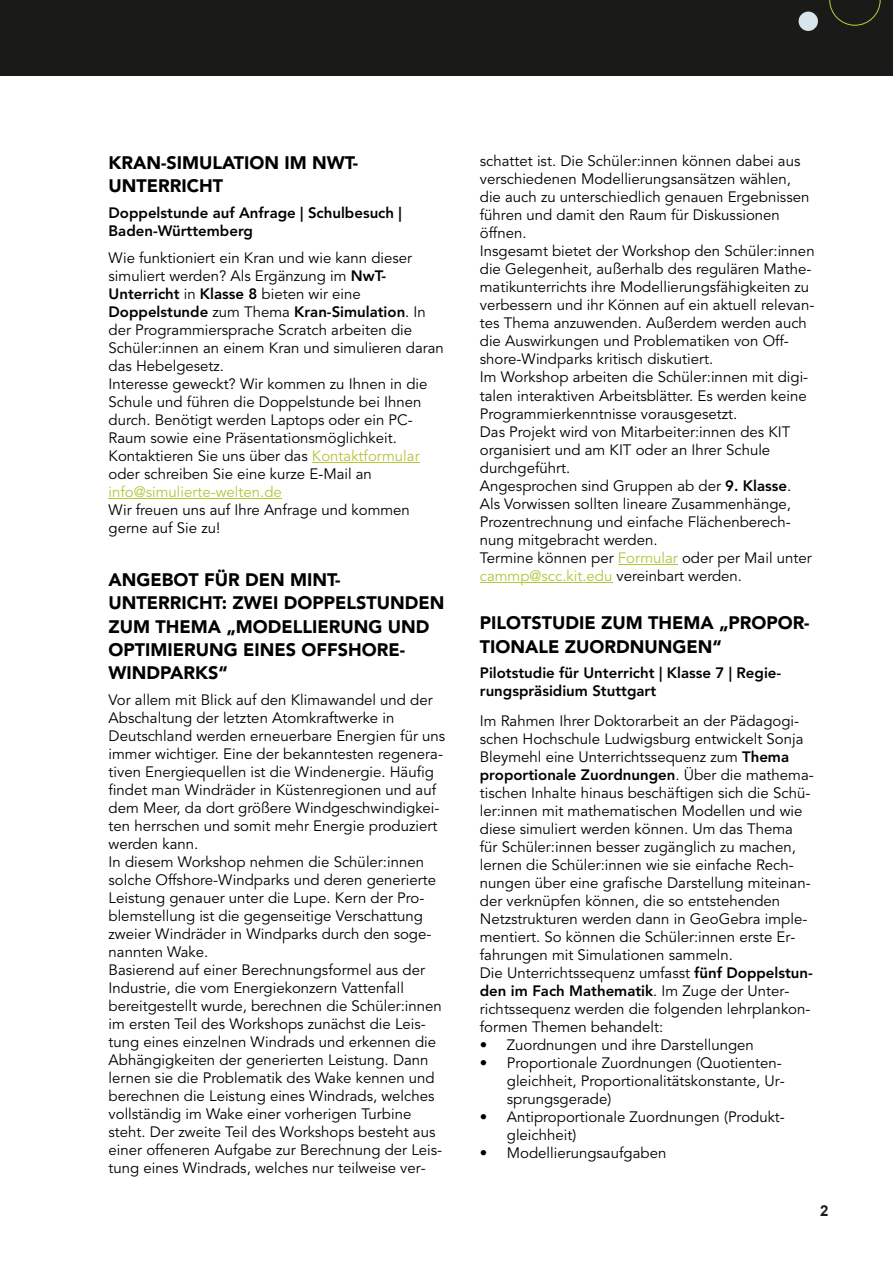
<style>
.page{position:relative;width:893px;height:1263px;background:#fff}
.page>*{position:absolute;margin:0;border:0;box-sizing:border-box;transform-origin:0 0}
.t1{font:900 18px/23.2px "Avenir LT Pro";color:#000}
.t2{font:15px/18px "Avenir LT Pro";color:#000}
.t3{font:800 15px/18px "Avenir LT Pro";color:#000}
.t4{font:15px "Avenir LT Pro";color:#b6c53a}
.t5{font:700 15px "Arial";color:#1a1a18}
.s1{font-weight:800}
.s2{color:#b6c53a}
</style>
<div class="page">
<div style="left:0;top:0;width:893px;height:75px;background:#1a1a18"></div>
<svg style="left:829px;top:0;width:52px;height:26px"></svg>
<div style="left:799px;top:12px;width:19px;height:19px;background:#d9e5ec;border-radius:50%"></div>
<hr style="left:312px;top:462px;width:108px;height:1px;background:#b6c53a">
<hr style="left:109px;top:498px;width:173px;height:1px;background:#b6c53a">
<hr style="left:618px;top:564px;width:60px;height:1px;background:#b6c53a">
<hr style="left:480px;top:582px;width:132px;height:1px;background:#b6c53a">
<p class="t1" style="left:109px;top:152px;width:251px">KRAN-SIMULATION IM NWT-<br>UNTERRICHT</p>
<p class="t3" style="left:109px;top:205px;width:295px">Doppelstunde auf Anfrage | Schulbesuch |<br>Baden-Württemberg</p>
<p class="t2" style="left:109px;top:250px;width:337px">Wie funktioniert ein Kran und wie kann dieser simuliert werden? Als Ergänzung im <span class="s1">NwT-Unterricht</span> in <span class="s1">Klasse 8</span> bieten wir eine <span class="s1">Doppelstunde</span> zum Thema <span class="s1">Kran-Simulation</span>. In der Programmiersprache Scratch arbeiten die Schüler:innen an einem Kran und simulieren daran das Hebelgesetz.<br>Interesse geweckt? Wir kommen zu Ihnen in die Schule und führen die Doppelstunde bei Ihnen durch. Benötigt werden Laptops oder ein PC-Raum sowie eine Präsentationsmöglichkeit.<br>Kontaktieren Sie uns über das <span class="s2">Kontaktformular </span>oder schreiben Sie eine kurze E-Mail an</p>
<p class="t4" style="left:109px;top:485px;width:175px">info@simulierte-welten.de</p>
<p class="t2" style="left:109px;top:502px;width:303px">Wir freuen uns auf Ihre Anfrage und kommen gerne auf Sie zu!</p>
<p class="t1" style="left:109px;top:570px;width:337px">ANGEBOT FÜR DEN MINT-<br>UNTERRICHT: ZWEI DOPPELSTUNDEN<br>ZUM THEMA „MODELLIERUNG UND<br>OPTIMIERUNG EINES OFFSHORE-<br>WINDPARKS“</p>
<p class="t2" style="left:109px;top:692px;width:338px">Vor allem mit Blick auf den Klimawandel und der Abschaltung der letzten Atomkraftwerke in Deutschland werden erneuerbare Energien für uns immer wichtiger. Eine der bekanntesten regenera&shy;tiven Energiequellen ist die Windenergie. Häufig findet man Windräder in Küstenregionen und auf dem Meer, da dort größere Windgeschwindigkei&shy;ten herrschen und somit mehr Energie produziert werden kann.<br>In diesem Workshop nehmen die Schüler:innen solche Offshore-Windparks und deren generierte Leistung genauer unter die Lupe. Kern der Pro&shy;blemstellung ist die gegenseitige Verschattung zweier Windräder in Windparks durch den soge&shy;nannten Wake.<br>Basierend auf einer Berechnungsformel aus der Industrie, die vom Energiekonzern Vattenfall bereitgestellt wurde, berechnen die Schüler:innen im ersten Teil des Workshops zunächst die Leis&shy;tung eines einzelnen Windrads und erkennen die Abhängigkeiten der generierten Leistung. Dann lernen sie die Problematik des Wake kennen und berechnen die Leistung eines Windrads, welches vollständig im Wake einer vorherigen Turbine steht. Der zweite Teil des Workshops besteht aus einer offeneren Aufgabe zur Berechnung der Leis&shy;tung eines Windrads, welches nur teilweise ver-</p>
<p class="t2" style="left:480px;top:154px;width:336px">schattet ist. Die Schüler:innen können dabei aus verschiedenen Modellierungsansätzen wählen, die auch zu unterschiedlich genauen Ergebnissen führen und damit den Raum für Diskussionen öffnen.<br>Insgesamt bietet der Workshop den Schüler:innen die Gelegenheit, außerhalb des regulären Mathe&shy;matikunterrichts ihre Modellierungsfähigkeiten zu verbessern und ihr Können auf ein aktuell relevan&shy;tes Thema anzuwenden. Außerdem werden auch die Auswirkungen und Problematiken von Off&shy;shore-Windparks kritisch diskutiert.<br>Im Workshop arbeiten die Schüler:innen mit digi&shy;talen interaktiven Arbeitsblätter. Es werden keine Programmierkenntnisse vorausgesetzt.<br>Das Projekt wird von Mitarbeiter:innen des KIT organisiert und am KIT oder an Ihrer Schule durchgeführt.<br>Angesprochen sind Gruppen ab der <span class="s1">9. Klasse</span>.<br>Als Vorwissen sollten lineare Zusammenhänge, Prozentrechnung und einfache Flächenberech&shy;nung mitgebracht werden.<br>Termine können per <span class="s2">Formular</span> oder per Mail unter <span class="s2">cammp@scc.kit.edu</span> vereinbart werden.</p>
<p class="t1" style="left:480px;top:613px;width:331px">PILOTSTUDIE ZUM THEMA „PROPOR-<br>TIONALE ZUORDNUNGEN“</p>
<p class="t3" style="left:480px;top:665px;width:303px">Pilotstudie für Unterricht | Klasse 7 | Regie&shy;rungspräsidium Stuttgart</p>
<p class="t2" style="left:480px;top:713px;width:335px">Im Rahmen Ihrer Doktorarbeit an der Pädagogi&shy;schen Hochschule Ludwigsburg entwickelt Sonja Bleymehl eine Unterrichtssequenz zum <span class="s1">Thema proportionale Zuordnungen</span>. Über die mathema&shy;tischen Inhalte hinaus beschäftigen sich die Schü&shy;ler:innen mit mathematischen Modellen und wie diese simuliert werden können. Um das Thema für Schüler:innen besser zugänglich zu machen, lernen die Schüler:innen wie sie einfache Rech&shy;nungen über eine grafische Darstellung miteinan&shy;der verknüpfen können, die so entstehenden Netzstrukturen werden dann in GeoGebra imple&shy;mentiert. So können die Schüler:innen erste Er&shy;fahrungen mit Simulationen sammeln.<br>Die Unterrichtssequenz umfasst <span class="s1">fünf Doppelstun&shy;den im Fach Mathematik</span>. Im Zuge der Unter&shy;richtssequenz werden die folgenden lehrplankon&shy;formen Themen behandelt:</p>
<p class="t2" style="left:480px;top:1037px;width:275px">• Zuordnungen und ihre Darstellungen</p>
<p class="t2" style="left:507px;top:1055px;width:279px;text-indent:-27px">• Proportionale Zuordnungen (Quotienten&shy;gleichheit, Proportionalitätskonstante, Ur&shy;sprungsgerade)</p>
<p class="t2" style="left:507px;top:1109px;width:280px;text-indent:-27px">• Antiproportionale Zuordnungen (Produkt&shy;gleichheit)</p>
<p class="t2" style="left:480px;top:1145px;width:188px">• Modellierungsaufgaben</p>
<p class="t5" style="left:820px;top:1205px;width:10px">2</p>
</div>
